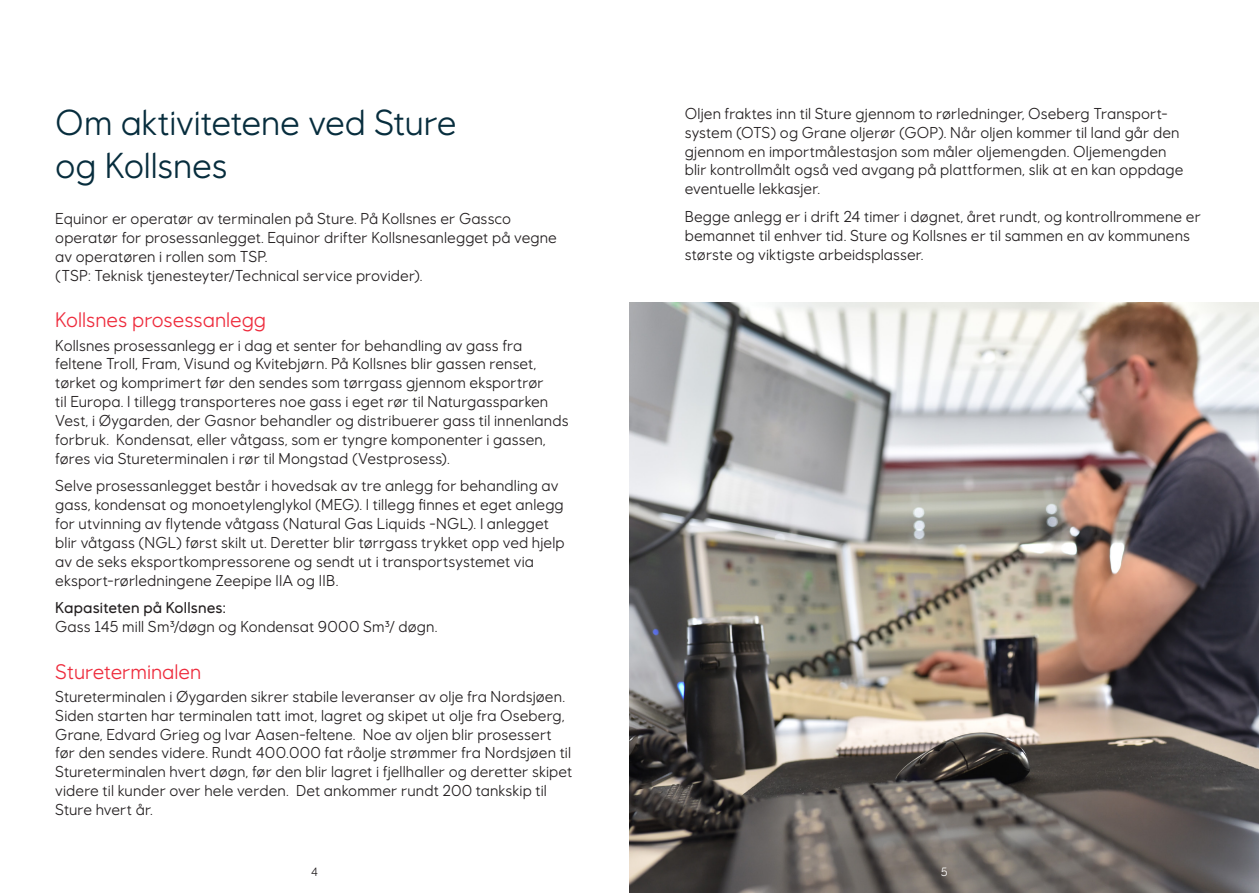
<style>
.page{position:relative;width:1259px;height:893px;background:#fff}
.page>*{position:absolute;margin:0;border:0;box-sizing:border-box;transform-origin:0 0}
.Kapittel{font:36px/43.2px "Equinor";letter-spacing:-.005em;color:#072d3d}
.kapittel_liten{font:21px "Equinor";color:#ee2c3d}
.brødtekst{font:15.75px/18.9px "Equinor";letter-spacing:.005em;color:#231f20}
.t1{font:12px "Equinor";color:#231f20}
.t2{font:12px "Equinor";color:#fff}
.s1{font-weight:500}
</style>
<div class="page">
<img style="left:629px;top:303px;width:630px;height:590px">
<p class="Kapittel" style="left:55px;top:100px;width:403px">Om aktivitetene ved Sture og Kollsnes</p>
<p class="brødtekst" style="left:55px;top:209px;width:503px">Equinor er operatør av terminalen på Sture. På Kollsnes er Gassco operatør for prosessanlegget. Equinor drifter Kollsnesanlegget på vegne av operatøren i rollen som TSP.<br>(TSP: Teknisk tjenesteyter/Technical service provider).</p>
<p class="kapittel_liten" style="left:55px;top:308px;width:212px">Kollsnes prosessanlegg</p>
<p class="brødtekst" style="left:55px;top:335px;width:515px">Kollsnes prosessanlegg er i dag et senter for behandling av gass fra feltene Troll, Fram, Visund og Kvitebjørn. På Kollsnes blir gassen renset, tørket og komprimert før den sendes som tørrgass gjennom eksportrør<br>til Europa. I tillegg transporteres noe gass i eget rør til Naturgassparken Vest, i Øygarden, der Gasnor behandler og distribuerer gass til innenlands forbruk. Kondensat, eller våtgass, som er tyngre komponenter i gassen, føres via Stureterminalen i rør til Mongstad (Vestprosess).</p>
<p class="brødtekst" style="left:55px;top:476px;width:511px">Selve prosessanlegget består i hovedsak av tre anlegg for behandling av gass, kondensat og monoetylenglykol (MEG). I tillegg finnes et eget anlegg for utvinning av flytende våtgass (Natural Gas Liquids -NGL). I anlegget blir våtgass (NGL) først skilt ut. Deretter blir tørrgass trykket opp ved hjelp av de seks eksportkompressorene og sendt ut i transportsystemet via eksport-rørledningene Zeepipe IIA og IIB.</p>
<p class="brødtekst" style="left:55px;top:598px;width:384px"><span class="s1">Kapasiteten på Kollsnes:<br></span>Gass 145 mill Sm³/døgn og Kondensat 9000 Sm³/ døgn.</p>
<p class="kapittel_liten" style="left:55px;top:659px;width:147px">Stureterminalen</p>
<p class="brødtekst" style="left:55px;top:687px;width:518px">Stureterminalen i Øygarden sikrer stabile leveranser av olje fra Nordsjøen.<br>Siden starten har terminalen tatt imot, lagret og skipet ut olje fra Oseberg, Grane, Edvard Grieg og Ivar Aasen-feltene. Noe av oljen blir prosessert før den sendes videre. Rundt 400.000 fat råolje strømmer fra Nordsjøen til Stureterminalen hvert døgn, før den blir lagret i fjellhaller og deretter skipet videre til kunder over hele verden. Det ankommer rundt 200 tankskip til Sture hvert år.</p>
<p class="brødtekst" style="left:685px;top:104px;width:500px">Oljen fraktes inn til Sture gjennom to rørledninger, Oseberg Transport&shy;system (OTS) og Grane oljerør (GOP). Når oljen kommer til land går den gjennom en importmålestasjon som måler oljemengden. Oljemengden blir kontrollmålt også ved avgang på plattformen, slik at en kan oppdage eventuelle lekkasjer.</p>
<p class="brødtekst" style="left:685px;top:207px;width:517px">Begge anlegg er i drift 24 timer i døgnet, året rundt, og kontrollrommene er bemannet til enhver tid. Sture og Kollsnes er til sammen en av kommunens største og viktigste arbeidsplasser.</p>
<p class="t1" style="left:311px;top:864px;width:8px">4</p>
<p class="t2" style="left:940px;top:864px;width:8px">5</p>
</div>
